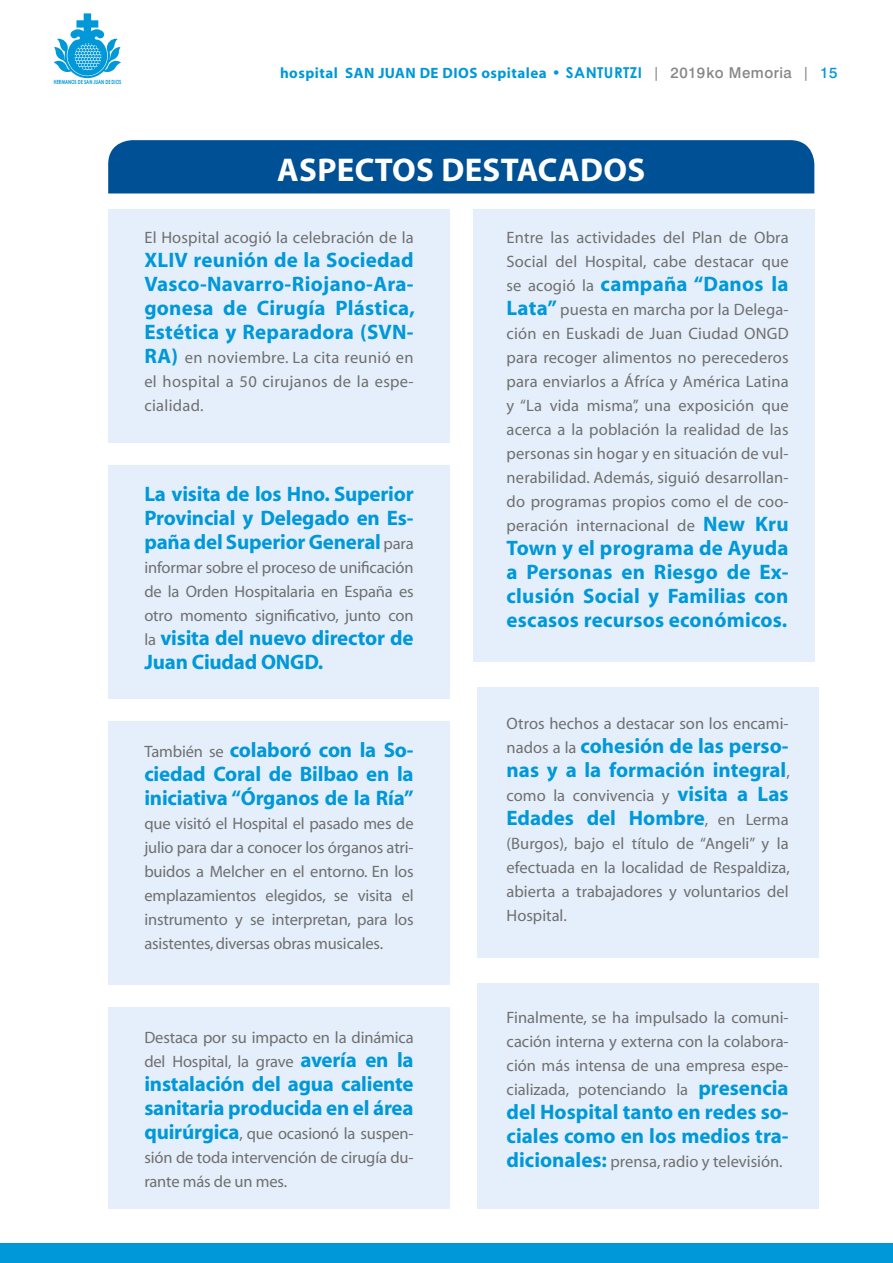
<style>
.page{position:relative;width:893px;height:1263px;background:#fff}
.page>*{position:absolute;margin:0;border:0;box-sizing:border-box;transform-origin:0 0}
.t1{font:700 33px "Myriad";letter-spacing:.01em;color:#fff}
.t2{font:700 21px/24px "Myriad";letter-spacing:-.005em;color:#0098d8;text-align:justify}
.t3{font:16.5px/24px "Myriad";color:#706f6f;text-align:justify}
.t4{font:700 15px "Myriad";letter-spacing:.03em;color:#0098d8}
.t5{font:700 5.7px "Century Gothic";color:#0098d8;scale:.72 1}
.s1{font-family:"Century Gothic"}
.s2{font-family:"Century Gothic";color:#878787}
.s3{font-family:"Swiss 721 BT";font-weight:500;color:#878787}
.s4{font-family:"Swiss 721 BT";font-weight:500}
.s5{font-weight:700;font-size:21px;color:#0098d8}
.s6{font-weight:400;font-size:16.5px;color:#706f6f}
</style>
<div class="page">
<svg style="left:54px;top:13px;width:67px;height:66px"></svg>
<div style="left:0;top:1244px;width:893px;height:19px;background:#0098d8"></div>
<div style="left:108px;top:140px;width:706px;height:53px;background:#005095"></div>
<div style="left:108px;top:210px;width:342px;height:233px;background:#e4effb"></div>
<div style="left:108px;top:465px;width:342px;height:234px;background:#e4effb"></div>
<div style="left:108px;top:721px;width:342px;height:263px;background:#e4effb"></div>
<div style="left:108px;top:1007px;width:342px;height:202px;background:#e4effb"></div>
<div style="left:477px;top:687px;width:341px;height:271px;background:#e4effb"></div>
<div style="left:477px;top:983px;width:341px;height:226px;background:#e4effb"></div>
<div style="left:473px;top:210px;width:341px;height:452px;background:#e4effb"></div>
<p class="t5" style="left:54px;top:78px;width:95px">HERMANOS DE SAN JUAN DE DIOS</p>
<p class="t4" style="left:280px;top:65px;width:559px">hospital SAN JUAN DE DIOS ospitalea <span class="s1">• SANTURTZI</span> <span class="s2">|</span> <span class="s3">2019 ko Memoria</span> <span class="s2">|</span> <span class="s4">15</span></p>
<h1 class="t1" style="left:277px;top:153px;width:370px">ASPECTOS DESTACADOS</h1>
<p class="t3" style="left:144px;top:226px;width:271px">El Hospital acogió la celebración de la</p>
<p class="t2" style="left:144px;top:249px;width:272px">XLIV reunión de la Sociedad Vasco-Navarro-Riojano-Ara&shy;gonesa de Cirugía Plástica, Estética y Reparadora (SVN-</p>
<p class="t3" style="left:144px;top:346px;width:271px"><span class="s5">RA)</span> en noviembre. La cita reunió en el hospital a 50 cirujanos de la espe&shy;cialidad.</p>
<p class="t2" style="left:144px;top:483px;width:271px">La visita de los Hno. Superior Provincial y Delegado en Es&shy;paña del Superior General <span class="s6">para</span></p>
<p class="t3" style="left:144px;top:556px;width:271px">informar sobre el proceso de unificación de la Orden Hospitalaria en España es otro momento significativo, junto con</p>
<p class="t2" style="left:144px;top:627px;width:271px"><span class="s6">la</span> visita del nuevo director de<br>Juan Ciudad ONGD.</p>
<p class="t2" style="left:144px;top:739px;width:271px"><span class="s6">También se</span> colaboró con la So&shy;ciedad Coral de Bilbao en la iniciativa “Órganos de la Ría”</p>
<p class="t3" style="left:144px;top:812px;width:271px">que visitó el Hospital el pasado mes de julio para dar a conocer los órganos atri&shy;buidos a Melcher en el entorno. En los emplazamientos elegidos, se visita el instrumento y se interpretan, para los asistentes, diversas obras musicales.</p>
<p class="t3" style="left:144px;top:1026px;width:271px">Destaca por su impacto en la dinámica del Hospital, la grave <span class="s5">avería en la</span></p>
<p class="t2" style="left:144px;top:1072px;width:271px">instalación del agua caliente sanitaria producida en el área</p>
<p class="t3" style="left:144px;top:1122px;width:271px"><span class="s5">quirúrgica</span>, que ocasionó la suspen&shy;sión de toda intervención de cirugía du&shy;rante más de un mes.</p>
<p class="t3" style="left:507px;top:226px;width:284px">Entre las actividades del Plan de Obra<br>Social del Hospital, cabe destacar que</p>
<p class="t2" style="left:507px;top:273px;width:284px"><span class="s6">se acogió la</span> campaña “Danos la</p>
<p class="t3" style="left:507px;top:298px;width:284px"><span class="s5">Lata”</span> puesta en marcha por la Delega&shy;ción en Euskadi de Juan Ciudad ONGD para recoger alimentos no perecederos para enviarlos a Áfríca y América Latina y “La vida misma”, una exposición que acerca a la población la realidad de las personas sin hogar y en situación de vul&shy;nerabilidad. Además, siguió desarrollan&shy;do programas propios como el de coo&shy;peración internacional de <span class="s5">New Kru</span></p>
<p class="t2" style="left:507px;top:537px;width:284px">Town y el programa de Ayuda a Personas en Riesgo de Ex&shy;clusión Social y Familias con escasos recursos económicos.</p>
<p class="t3" style="left:507px;top:712px;width:283px">Otros hechos a destacar son los encami-</p>
<p class="t2" style="left:507px;top:735px;width:285px"><span class="s6">nados a la</span> cohesión de las perso&shy;nas y a la formación integral<span class="s6">,</span></p>
<p class="t3" style="left:507px;top:784px;width:283px">como la convivencia y <span class="s5">visita a Las</span></p>
<p class="t2" style="left:507px;top:807px;width:284px">Edades del Hombre<span class="s6">, en Lerma</span></p>
<p class="t3" style="left:507px;top:832px;width:285px">(Burgos), bajo el título de “Angeli” y la efectuada en la localidad de Respaldiza, abierta a trabajadores y voluntarios del Hospital.</p>
<p class="t3" style="left:507px;top:1007px;width:284px">Finalmente, se ha impulsado la comuni&shy;cación interna y externa con la colabora&shy;ción más intensa de una empresa espe&shy;cializada, potenciando la <span class="s5">presencia</span></p>
<p class="t2" style="left:507px;top:1101px;width:284px">del Hospital tanto en redes so&shy;ciales como en los medios tra-</p>
<p class="t3" style="left:507px;top:1150px;width:278px"><span class="s5">dicionales:</span> prensa, radio y televisión.</p>
</div>
